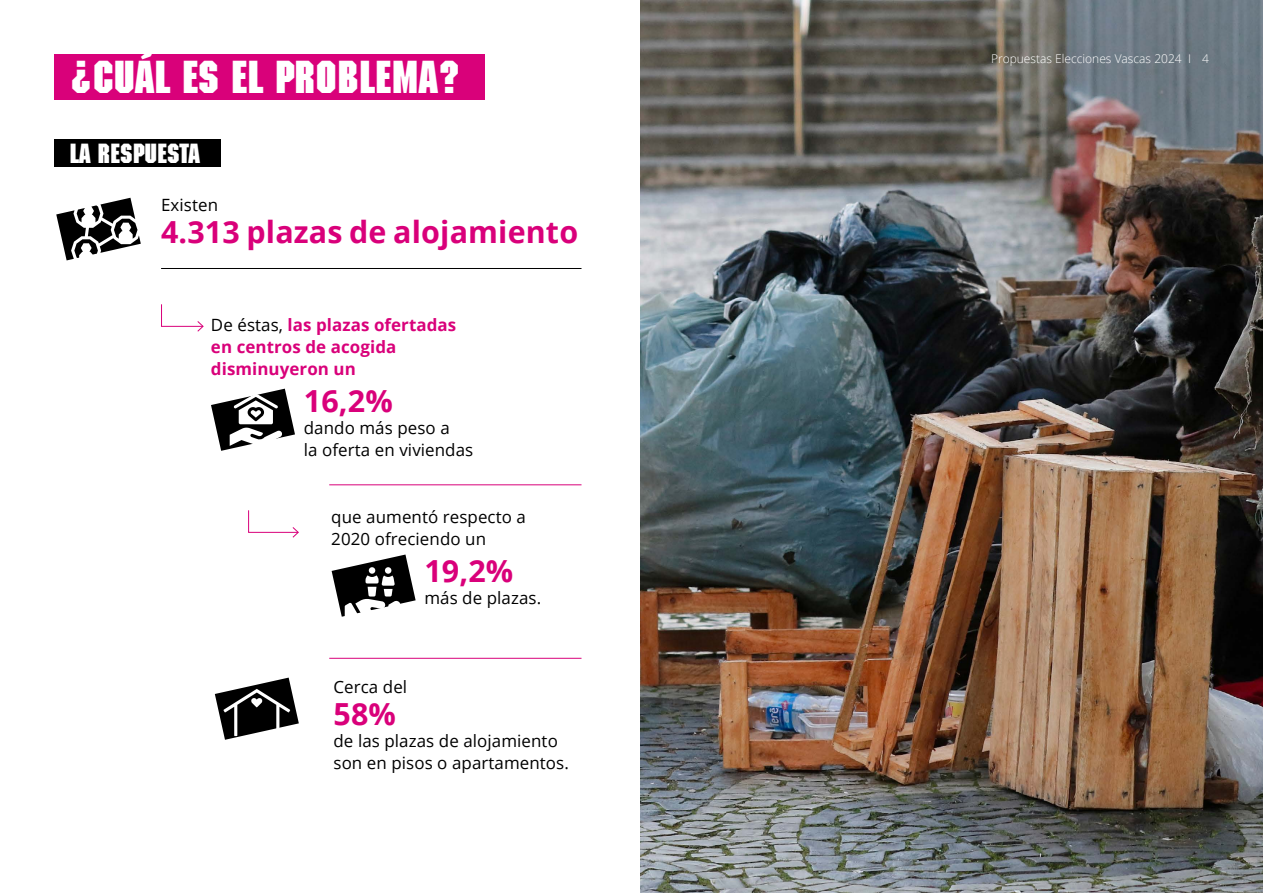
<style>
.page{position:relative;width:1263px;height:893px;background:#fff}
.page>*{position:absolute;margin:0;border:0;box-sizing:border-box;transform-origin:0 0}
.t1{font:700 45px "Machine Std";color:#fff}
.t2{font:700 30.45px "Open Sans";letter-spacing:.005em;color:#d9007a}
.t3{font:700 27px "Machine Std";color:#fff}
.t4{font:16.95px/22px "Open Sans";letter-spacing:.005em;color:#000}
.t5{font:700 16.95px/22px "Open Sans";letter-spacing:.005em;color:#d9017a}
.t6{font:300 12px "Open Sans";color:#fff}
.s1{font-weight:400;color:#000}
</style>
<div class="page">
<img style="left:640px;top:0;width:623px;height:893px">
<div style="left:54px;top:54px;width:431px;height:45px;background:#d9017a"></div>
<div style="left:54px;top:139px;width:166px;height:27px;background:#000"></div>
<hr style="left:161px;top:268px;width:420px;height:1px;background:#000">
<hr style="left:329px;top:658px;width:252px;height:1px;background:#d9017a">
<hr style="left:329px;top:484px;width:252px;height:1px;background:#d9017a">
<svg style="left:56px;top:198px;width:85px;height:62px"></svg>
<svg style="left:161px;top:304px;width:43px;height:28px"></svg>
<svg style="left:248px;top:510px;width:51px;height:28px"></svg>
<svg style="left:211px;top:389px;width:84px;height:62px"></svg>
<svg style="left:332px;top:554px;width:84px;height:63px"></svg>
<svg style="left:215px;top:678px;width:84px;height:62px"></svg>
<h1 class="t1" style="left:70px;top:50px;width:393px">¿CUÁL ES EL PROBLEMA?</h1>
<h3 class="t3" style="left:70px;top:137px;width:132px">LA RESPUESTA</h3>
<p class="t4" style="left:161px;top:193px;width:58px">Existen</p>
<h2 class="t2" style="left:161px;top:210px;width:419px">4.313 plazas de alojamiento</h2>
<p class="t5" style="left:211px;top:313px;width:247px"><span class="s1">De éstas,</span> las plazas ofertadas en centros de acogida disminuyeron un</p>
<h2 class="t2" style="left:304px;top:379px;width:90px">16,2%</h2>
<p class="t4" style="left:304px;top:416px;width:171px">dando más peso a<br>la oferta en viviendas</p>
<p class="t4" style="left:331px;top:506px;width:196px">que aumentó respecto a<br>2020 ofreciendo un</p>
<h2 class="t2" style="left:424px;top:549px;width:90px">19,2%</h2>
<p class="t4" style="left:424px;top:586px;width:118px">más de plazas.</p>
<p class="t4" style="left:333px;top:675px;width:75px">Cerca del</p>
<h2 class="t2" style="left:333px;top:692px;width:64px">58%</h2>
<p class="t4" style="left:333px;top:729px;width:237px">de las plazas de alojamiento son en pisos o apartamentos.</p>
<p class="t6" style="left:991px;top:51px;width:219px">Propuestas Elecciones Vascas 2024 I 4</p>
</div>
